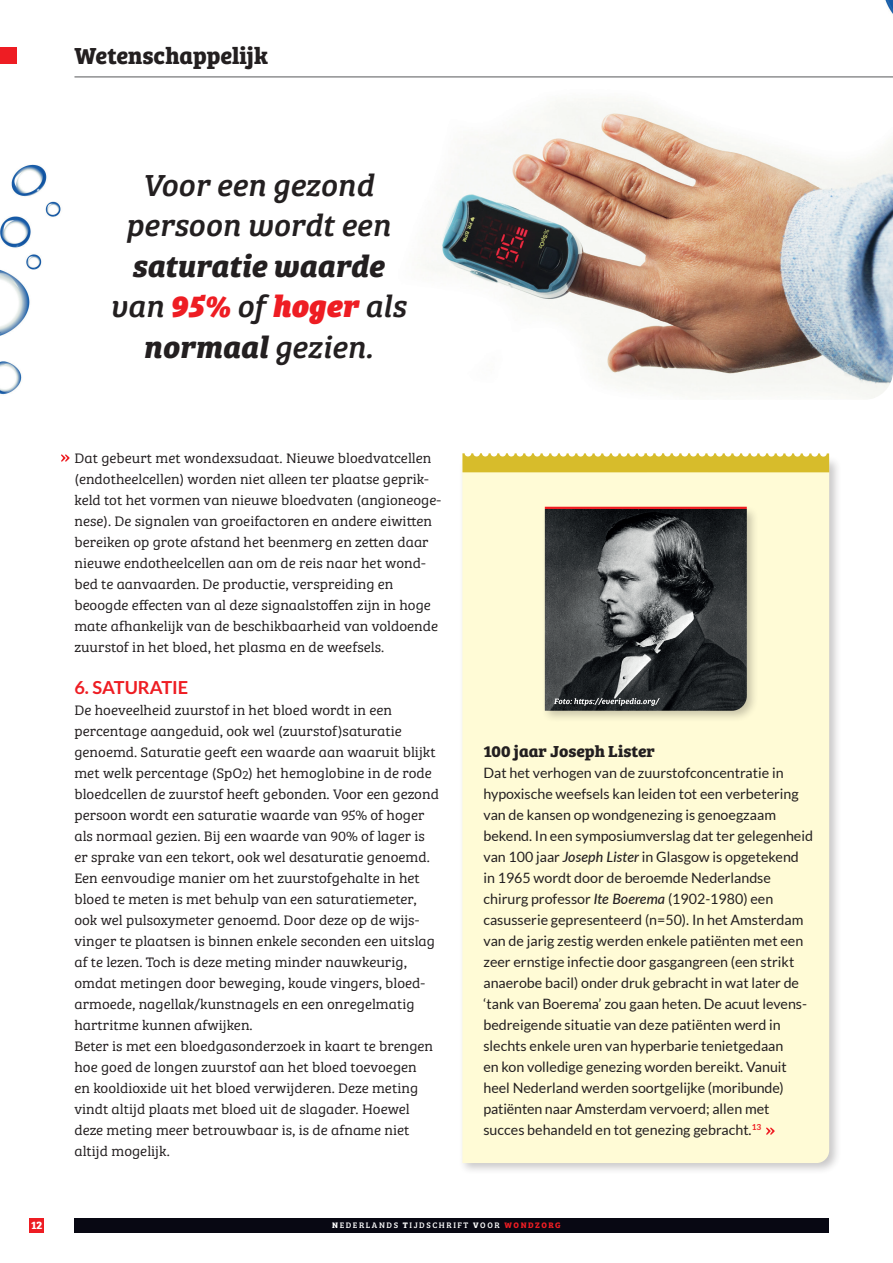
<style>
.page{position:relative;width:893px;height:1263px;background:#fff}
.page>*{position:absolute;margin:0;border:0;box-sizing:border-box;transform-origin:0 0}
.t1{font:italic 700 31.5px/40.5px "Bree Serif";letter-spacing:-.005em;color:#231f20;text-align:center}
.t2{font:italic 31.5px/40.5px "Bree Serif";color:#231f20;text-align:center}
.t3{font:700 24px "Bree Serif";color:#231f20}
.t4{font:700 18px "Lato";color:#ee1d23}
.t5{font:700 16.5px "Bree Serif";color:#231f20;scale:1.05 1}
.t6{font:14.25px/21px "Bree Serif Lt";color:#231f20;scale:1.05 1}
.t7{font:14.25px/21px "Lato";color:#231f20}
.t8{font:700 11.25px "Bree Serif";color:#fff}
.t9{font:8.25px "Bree Serif";letter-spacing:.19em;color:#fff}
.s1{font-weight:400}
.s2{font-family:"Bree Serif Eb";font-weight:400;color:#ee1d23}
.s3{font-weight:500;font-style:italic}
.s4{font-weight:700}
.s5{font-weight:700;color:#ee1d23}
</style>
<div class="page">
<div style="left:74px;top:1218px;width:755px;height:14px;background:#080813"></div>
<div style="left:29px;top:1218px;width:15px;height:14px;background:#ee1d23"></div>
<img style="left:885px;top:0;width:8px;height:14px">
<img style="left:396px;top:76px;width:497px;height:323px">
<div style="left:458px;top:455px;width:384px;height:721px;background:#231f20;opacity:.25"></div>
<div style="left:462px;top:472px;width:367px;height:691px;background:#fffbd6"></div>
<svg style="left:462px;top:453px;width:367px;height:19px"></svg>
<div style="left:541px;top:505px;width:218px;height:218px;background:#231f20;opacity:.25"></div>
<img style="left:545px;top:509px;width:202px;height:202px">
<hr style="left:75px;top:77px;width:818px;height:1px;background:#57585a">
<div style="left:0;top:48px;width:17px;height:16px;background:#ee1d23"></div>
<hr style="left:545px;top:507px;width:202px;height:2px;background:#ee1d23">
<img style="left:0;top:164px;width:61px;height:231px">
<svg style="left:61px;top:454px;width:9px;height:8px"></svg>
<svg style="left:766px;top:1127px;width:9px;height:8px"></svg>
<svg style="left:554px;top:698px;width:106px;height:8px"></svg>
<h2 class="t3" style="left:74px;top:37px;width:195px">Wetenschappelijk</h2>
<h1 class="t2" style="left:125px;top:162px;width:266px">Voor een gezond persoon wordt een</h1>
<h1 class="t1" style="left:110px;top:243px;width:298px">saturatie waarde <span class="s1">van</span> <span class="s2">95%</span> <span class="s1">of</span> <span class="s2">hoger</span> <span class="s1">als </span>normaal <span class="s1">gezien.</span></h1>
<p class="t6" style="left:74px;top:447px;width:351px">Dat gebeurt met wondexsudaat. Nieuwe bloedvatcellen (endotheelcellen) worden niet alleen ter plaatse geprik&shy;keld tot het vormen van nieuwe bloedvaten (angioneoge&shy;nese). De signalen van groeifactoren en andere eiwitten bereiken op grote afstand het beenmerg en zetten daar nieuwe endotheelcellen aan om de reis naar het wond&shy;bed te aanvaarden. De productie, verspreiding en beoogde effecten van al deze signaalstoffen zijn in hoge mate afhankelijk van de beschikbaarheid van voldoende zuurstof in het bloed, het plasma en de weefsels.</p>
<p class="t4" style="left:74px;top:677px;width:115px">6. SATURATIE</p>
<p class="t6" style="left:74px;top:699px;width:349px">De hoeveelheid zuurstof in het bloed wordt in een percentage aangeduid, ook wel (zuurstof)saturatie genoemd. Saturatie geeft een waarde aan waaruit blijkt met welk percentage (SpO<sub>2</sub>) het hemoglobine in de rode bloedcellen de zuurstof heeft gebonden. Voor een gezond persoon wordt een saturatie waarde van 95% of hoger als normaal gezien. Bij een waarde van 90% of lager is er sprake van een tekort, ook wel desaturatie genoemd.<br>Een eenvoudige manier om het zuurstofgehalte in het bloed te meten is met behulp van een saturatiemeter, ook wel pulsoxymeter genoemd. Door deze op de wijs&shy;vinger te plaatsen is binnen enkele seconden een uitslag af te lezen. Toch is deze meting minder nauwkeurig, omdat metingen door beweging, koude vingers, bloed&shy;armoede, nagellak/kunstnagels en een onregelmatig hartritme kunnen afwijken.<br>Beter is met een bloedgasonderzoek in kaart te brengen hoe goed de longen zuurstof aan het bloed toevoegen<br>en kooldioxide uit het bloed verwijderen. Deze meting vindt altijd plaats met bloed uit de slagader. Hoewel deze meting meer betrouwbaar is, is de afname niet altijd mogelijk.</p>
<p class="t5" style="left:483px;top:738px;width:165px">100 jaar Joseph Lister</p>
<p class="t7" style="left:483px;top:762px;width:331px">Dat het verhogen van de zuurstofconcentratie in hypoxische weefsels kan leiden tot een verbetering van de kansen op wondgenezing is genoegzaam bekend. In een symposiumverslag dat ter gelegenheid van 100 jaar <span class="s3">Joseph Lister</span> in Glasgow is opgetekend in 1965 wordt door de beroemde Nederlandse chirurg professor <span class="s3">Ite Boerema</span> (1902-1980) een casusserie gepresenteerd (n=50). In het Amsterdam van de jarig zestig werden enkele patiënten met een zeer ernstige infectie door gasgangreen (een strikt anaerobe bacil) onder druk gebracht in wat later de ‘tank van Boerema’ zou gaan heten. De acuut levens&shy;bedreigende situatie van deze patiënten werd in slechts enkele uren van hyperbarie tenietgedaan<br>en kon volledige genezing worden bereikt. Vanuit heel Nederland werden soortgelijke (moribunde) patiënten naar Amsterdam vervoerd; allen met succes behandeld en tot genezing gebracht.<sup>13</sup></p>
<p class="t8" style="left:31px;top:1216px;width:13px">12</p>
<p class="t9" style="left:332px;top:1219px;width:230px"><span class="s4">N</span>EDERLANDS <span class="s4">T</span>IJDSCHRIFT <span class="s4">V</span>OOR <span class="s5">WONDZORG</span></p>
</div>
